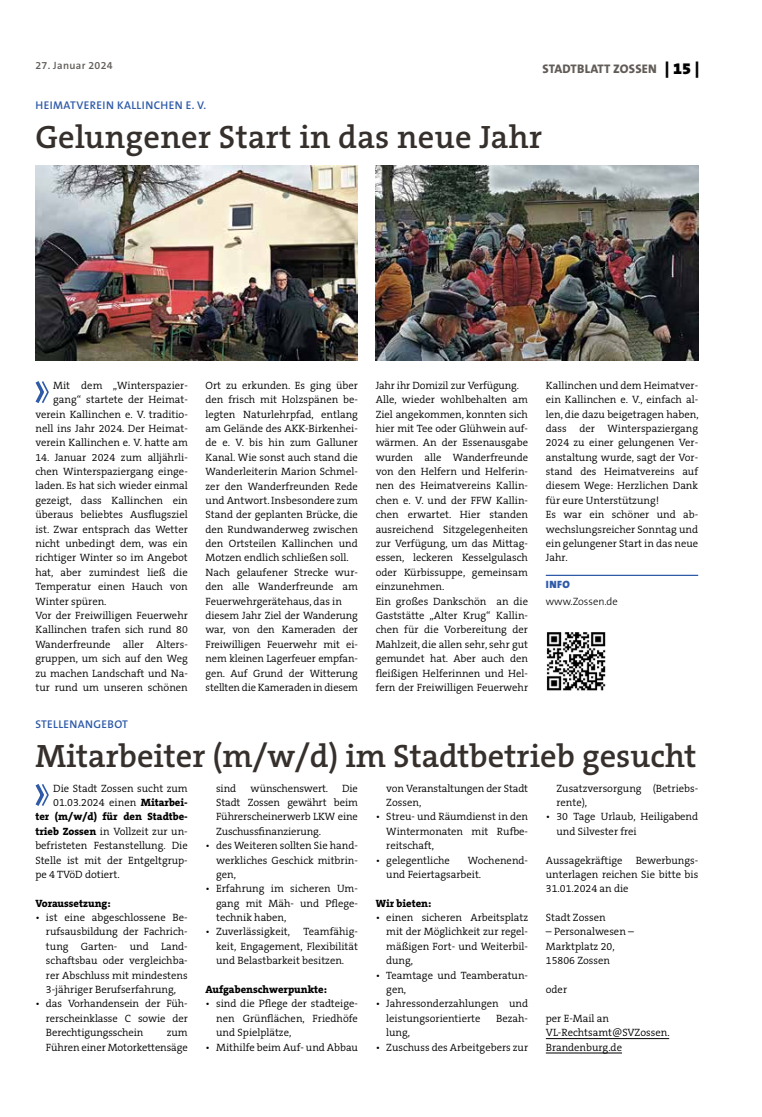
<style>
.page{position:relative;width:762px;height:1117px;background:#fff}
.page>*{position:absolute;margin:0;border:0;box-sizing:border-box;transform-origin:0 0}
.t1{font:600 32.5px "The Serif B W6";color:#36302d}
.t2{font:800 12.5px "The Sans B W8";letter-spacing:.015em;color:#615c58}
.t3{font:600 11.25px "The Sans B W6";letter-spacing:.035em;color:#2e5aa8}
.t4{font:300 10.62px/14.4px "The Serif B W4";color:#000}
.t5{font:800 10.62px "The Serif B W8";color:#000}
.t6{font:600 10.62px "The Sans B W6";letter-spacing:.03em;color:#615c58}
.t7{font:300 10.62px "The Sans B W3";color:#000}
.t8{font:900 10.62px "The Sans B W9";color:#2e5aa8}
.s1{font-family:"The Sans B W9";font-weight:900;font-size:16.25px;color:#000}
.s2{font-family:"The Serif B W8";font-weight:800}
</style>
<div class="page">
<hr style="left:546px;top:574px;width:152px;height:2px;background:#2e5aa8">
<svg style="left:35px;top:381px;width:14px;height:22px"></svg>
<img style="left:546px;top:632px;width:60px;height:58px">
<img style="left:35px;top:166px;width:323px;height:194px">
<img style="left:376px;top:166px;width:322px;height:194px">
<hr style="left:546px;top:1038px;width:123px;height:1px;background:#000">
<hr style="left:546px;top:1052px;width:76px;height:1px;background:#000">
<svg style="left:35px;top:784px;width:14px;height:22px"></svg>
<p class="t6" style="left:35px;top:59px;width:79px">27. JANUAR 2024</p>
<p class="t2" style="left:542px;top:61px;width:158px">STADTBLATT ZOSS EN <span class="s1">| 15 |</span></p>
<p class="t3" style="left:36px;top:98px;width:68px">HEI MATVE REIN</p>
<p class="t3" style="left:117px;top:98px;width:21px">KALLIN</p>
<p class="t3" style="left:154px;top:98px;width:54px">CHEN E. V.</p>
<h1 class="t1" style="left:35px;top:116px;width:508px">Gelungener Start in das neue Jahr</h1>
<p class="t4" style="left:35px;top:378px;width:154px;text-align:right">Mit dem „Winterspazier&shy;gang“ startete der Heimat&shy;verein Kallinchen e. V. traditio&shy;nell ins Jahr 2024. Der Heimat&shy;verein Kallinchen e. V. hatte am</p>
<p class="t4" style="left:35px;top:450px;width:154px">14. Januar 2024 zum alljährli&shy;chen Winterspaziergang einge&shy;laden. Es hat sich wieder einmal gezeigt, dass Kallinchen ein überaus beliebtes Ausflugsziel ist. Zwar entsprach das Wetter nicht unbedingt dem, was ein richtiger Winter so im Angebot hat, aber zumindest ließ die<br>Temperatur einen Hauch von<br>Winter spüren.<br>Vor der Freiwilligen Feuerwehr<br>Kallinchen trafen sich rund 80<br>Wanderfreunde aller Alters&shy;gruppen, um sich auf den Weg zu machen Landschaft und Na&shy;tur rund um unseren schönen</p>
<p class="t4" style="left:206px;top:378px;width:154px">Ort zu erkunden. Es ging über den frisch mit Holzspänen be&shy;legten Naturlehrpfad, entlang am Gelände des AKK-Birkenhei&shy;de e. V. bis hin zum Galluner<br>Kanal. Wie sonst auch stand die<br>Wanderleiterin Marion Schmel&shy;zer den Wanderfreunden Rede und Antwort. Insbesondere zum<br>Stand der geplanten Brücke, die den Rundwanderweg zwischen den Ortsteilen Kallinchen und<br>Motzen endlich schließen soll.<br>Nach gelaufener Strecke wur&shy;den alle Wanderfreunde am<br>Feuerwehrgerätehaus, das in diesem Jahr Ziel der Wanderung war, von den Kameraden der<br>Freiwilligen Feuerwehr mit ei&shy;nem kleinen Lagerfeuer empfan&shy;gen. Auf Grund der Witterung stellten die Kameraden in diesem</p>
<p class="t4" style="left:376px;top:378px;width:154px">Jahr ihr Domizil zur Verfügung.<br>Alle, wieder wohlbehalten am<br>Ziel angekommen, konnten sich hier mit Tee oder Glühwein auf&shy;wärmen. An der Essenausgabe wurden alle Wanderfreunde von den Helfern und Helferin&shy;nen des Heimatvereins Kallin&shy;chen e. V. und der FFW Kallin&shy;chen erwartet. Hier standen ausreichend Sitzgelegenheiten zur Verfügung, um das Mittag&shy;essen, leckeren Kesselgulasch oder Kürbissuppe, gemeinsam einzunehmen.<br>Ein großes Dankschön an die<br>Gaststätte „Alter Krug“ Kallin&shy;chen für die Vorbereitung der<br>Mahlzeit, die allen sehr, sehr gut gemundet hat. Aber auch den fleißigen Helferinnen und Hel&shy;fern der Freiwilligen Feuerwehr</p>
<p class="t4" style="left:546px;top:378px;width:154px">Kallinchen und dem Heimatver&shy;ein Kallinchen e. V., einfach al&shy;len, die dazu beigetragen haben, dass der Winterspaziergang<br>2024 zu einer gelungenen Ver&shy;anstaltung wurde, sagt der Vor&shy;stand des Heimatvereins auf diesem Wege: Herzlichen Dank für eure Unterstützung!<br>Es war ein schöner und ab&shy;wechslungsreicher Sonntag und ein gelungener Start in das neue<br>Jahr.</p>
<p class="t8" style="left:546px;top:577px;width:7px">INFO</p>
<p class="t7" style="left:546px;top:594px;width:74px">www.Zossen.de</p>
<p class="t3" style="left:35px;top:716px;width:19px">STELLEN</p>
<p class="t3" style="left:78px;top:716px;width:16px">ANGE</p>
<p class="t3" style="left:108px;top:716px;width:22px">BOT</p>
<h1 class="t1" style="left:35px;top:734px;width:663px">Mitarbeiter (m/w/d) im Stadtbetrieb gesucht</h1>
<p class="t4" style="left:53px;top:780px;width:136px">Die Stadt Zossen sucht zum<br>01.03.2024 einen <span class="s2">Mitarbei-</span></p>
<p class="t5" style="left:35px;top:809px;width:154px">ter (m/w/d) für den Stadtbe-</p>
<p class="t4" style="left:35px;top:823px;width:154px;text-align:justify"><span class="s2">trieb Zossen</span> in Vollzeit zur un&shy;befristeten Festanstellung. Die Stelle ist mit der Entgeltgrup&shy;pe 4 TVöD dotiert.</p>
<p class="t5" style="left:35px;top:895px;width:77px">Voraussetzung:</p>
<p class="t4" style="left:46px;top:910px;width:143px;text-align:justify;text-indent:-11px">• ist eine abgeschlossene Be&shy;rufsausbildung der Fachrich&shy;tung Garten- und Land&shy;schaftsbau oder vergleichba&shy;rer Abschluss mit mindestens 3-jähriger Berufserfahrung,</p>
<p class="t4" style="left:46px;top:996px;width:143px;text-align:justify;text-indent:-11px">• das Vorhandensein der Füh&shy;rerscheinklasse C sowie der Berechtigungsschein</p>
<p class="t4" style="left:556px;top:780px;width:143px">Zusatzversorgung (Betriebs&shy;rente),</p>
<p class="t4" style="left:556px;top:809px;width:143px;text-indent:-11px">• 30 Tage Urlaub, Heiligabend und Silvester frei</p>
<p class="t4" style="left:546px;top:852px;width:154px;text-align:justify">Aussagekräftige Bewerbungs&shy;unterlagen reichen Sie bitte bis 31.01.2024 an die</p>
<p class="t4" style="left:546px;top:910px;width:61px">Stadt Zossen</p>
<p class="t4" style="left:546px;top:924px;width:90px">– Personalwesen –<br>Marktplatz 20,<br>15806 Zossen</p>
<p class="t4" style="left:546px;top:982px;width:23px">oder</p>
<p class="t4" style="left:546px;top:1010px;width:125px">per E-Mail an<br>VL-Rechtsamt@SVZossen.<br>Brandenburg.de</p>
<p class="t4" style="left:216px;top:780px;width:22px">sind</p>
<p class="t4" style="left:251px;top:780px;width:79px">wünschenswert.</p>
<p class="t4" style="left:386px;top:780px;width:143px">von Veranstaltungen der Stadt<br>Zossen,</p>
<p class="t4" style="left:386px;top:809px;width:143px;text-align:justify;text-indent:-11px">• Streu- und Räumdienst in den Wintermonaten mit Rufbe&shy;reitschaft,</p>
<p class="t4" style="left:376px;top:852px;width:76px">• gelegentliche</p>
<p class="t4" style="left:216px;top:780px;width:143px;text-align:justify;text-indent:126px">Die Stadt Zossen gewährt beim Führerscheinerwerb LKW eine Zuschussfinanzierung.</p>
<p class="t4" style="left:216px;top:838px;width:143px;text-align:justify;text-indent:-11px">• des Weiteren sollten Sie hand&shy;werkliches Geschick mitbrin&shy;gen,</p>
<p class="t4" style="left:216px;top:881px;width:143px;text-align:justify;text-indent:-11px">• Erfahrung im sicheren Um&shy;gang mit Mäh- und Pflege&shy;technik haben,</p>
<p class="t4" style="left:205px;top:924px;width:86px">• Zuverlässigkeit,</p>
<p class="t4" style="left:386px;top:852px;width:143px;text-indent:82px">Wochenend&shy;und Feiertagsarbeit.</p>
<p class="t5" style="left:376px;top:895px;width:57px">Wir bieten:</p>
<p class="t4" style="left:386px;top:910px;width:143px;text-align:justify;text-indent:-11px">• einen sicheren Arbeitsplatz mit der Möglichkeit zur regel&shy;mäßigen Fort- und Weiterbil&shy;dung,</p>
<p class="t4" style="left:386px;top:967px;width:143px;text-indent:-11px">• Teamtage und Teamberatun&shy;gen,</p>
<p class="t4" style="left:386px;top:996px;width:143px;text-indent:-11px">• Jahressonderzahlungen und leistungsorientierte</p>
<p class="t4" style="left:216px;top:924px;width:143px;text-align:justify;text-indent:87px">Teamfähig&shy;keit, Engagement, Flexibilität und Belastbarkeit besitzen.</p>
<p class="t5" style="left:205px;top:982px;width:123px">Aufgabenschwerpunkte:</p>
<p class="t4" style="left:216px;top:996px;width:143px;text-align:justify;text-indent:-11px">• sind die Pflege der stadteige&shy;nen Grünflächen, Friedhöfe und Spielplätze,</p>
<p class="t4" style="left:205px;top:1039px;width:154px">• Mithilfe beim Auf- und Abbau</p>
<p class="t4" style="left:496px;top:1010px;width:33px">Bezah-</p>
<p class="t4" style="left:386px;top:1025px;width:25px">lung,</p>
<p class="t4" style="left:376px;top:1039px;width:154px">• Zuschuss des Arbeitgebers zur</p>
<p class="t4" style="left:46px;top:1025px;width:143px;text-align:right">zum<br>Führen einer Motorkettensäge</p>
</div>
